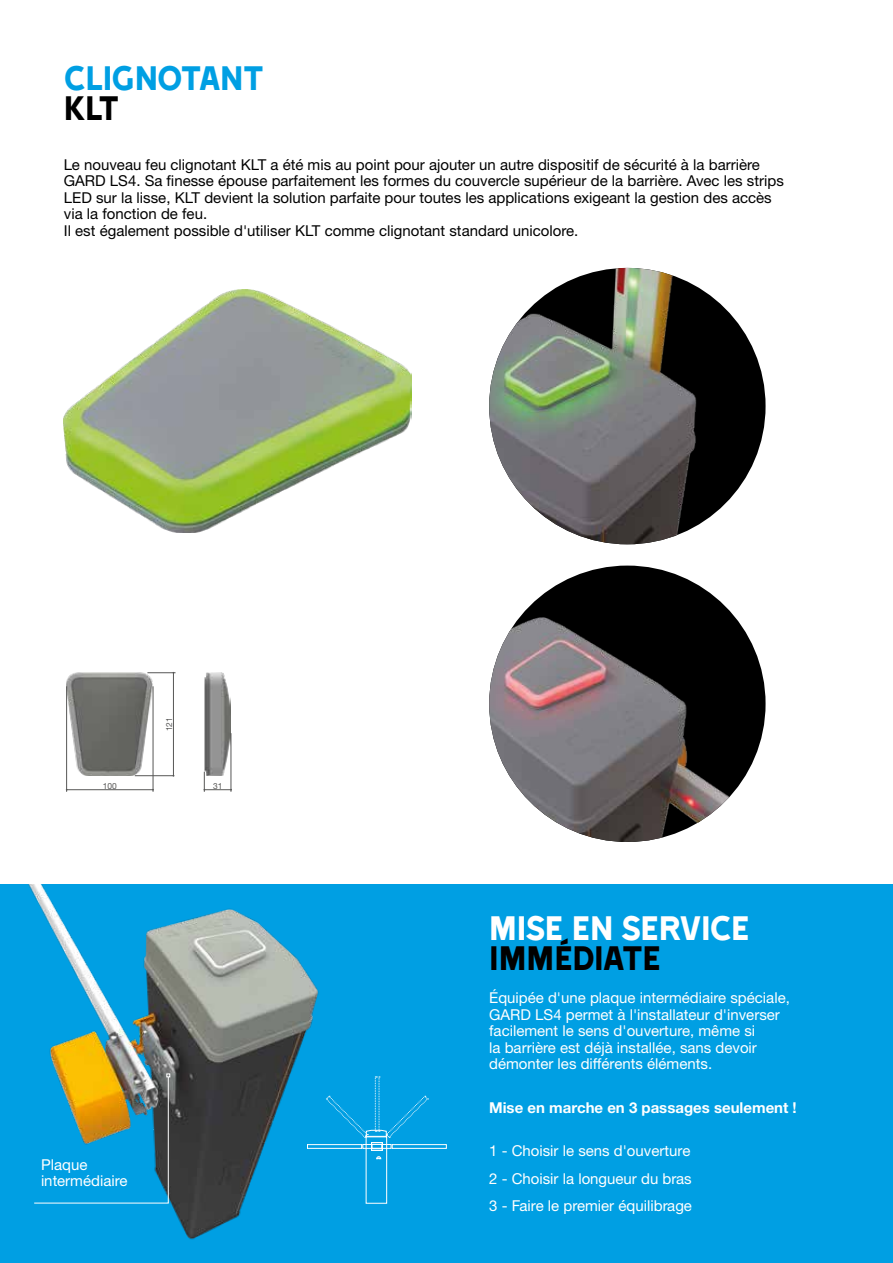
<style>
.page{position:relative;width:893px;height:1263px;background:#fff}
.page>*{position:absolute;margin:0;border:0;box-sizing:border-box;transform-origin:0 0}
.t1{font:39px "Came Type";letter-spacing:-.015em;color:#fff}
.t2{font:39px "Came Type";letter-spacing:-.025em;color:#000}
.t3{font:39px "Came Type";letter-spacing:-.025em;color:#009fe3}
.t4{font:15px/16.5px "Helvetica Neue LTW1 G";color:#000}
.t5{font:15px/16.5px "Helvetica Neue LTW1 G";color:#fff}
.t6{font:700 15px "Helvetica Neue LTW1 G";color:#fff}
.t7{font:8.4px "Helvetica Neue LTW1 G";color:#575756}
</style>
<div class="page">
<img style="left:489px;top:268px;width:277px;height:276px;border-radius:138px">
<img style="left:489px;top:566px;width:277px;height:276px;border-radius:138px">
<img style="left:67px;top:673px;width:164px;height:103px">
<hr style="left:66px;top:686px;width:1px;height:106px;background:#575756">
<hr style="left:135px;top:775px;width:39px;height:1px;background:#575756">
<hr style="left:153px;top:686px;width:1px;height:106px;background:#575756">
<hr style="left:231px;top:733px;width:1px;height:59px;background:#575756">
<hr style="left:67px;top:789px;width:86px;height:1px;background:#575756">
<svg style="left:204px;top:772px;width:28px;height:20px"></svg>
<hr style="left:173px;top:673px;width:1px;height:103px;background:#575756">
<svg style="left:147px;top:672px;width:29px;height:1px"></svg>
<div style="left:0;top:884px;width:893px;height:379px;background:#009fe3"></div>
<div style="left:392px;top:1144px;width:55px;height:5px;border:1px solid #fff"></div>
<svg style="left:410px;top:1095px;width:18px;height:22px"></svg>
<img style="left:28px;top:884px;width:382px;height:356px">
<svg style="left:33px;top:1073px;width:137px;height:131px"></svg>
<img style="left:64px;top:289px;width:347px;height:243px">
<h1 class="t3" style="left:64px;top:57px;width:202px">CLIGNOTANT</h1>
<h1 class="t2" style="left:64px;top:87px;width:58px">KLT</h1>
<p class="t4" style="left:64px;top:156px;width:721px">Le nouveau feu clignotant KLT a été mis au point pour ajouter un autre dispositif de sécurité à la barrière GARD LS4. Sa finesse épouse parfaitement les formes du couvercle supérieur de la barrière. Avec les strips LED sur la lisse, KLT devient la solution parfaite pour toutes les applications exigeant la gestion des accès via la fonction de feu.<br>Il est également possible d'utiliser KLT comme clignotant standard unicolore.</p>
<p class="t7" style="left:164px;top:731px;width:16px;rotate:-90deg">121</p>
<p class="t7" style="left:103px;top:780px;width:16px">100</p>
<p class="t7" style="left:213px;top:780px;width:11px">31</p>
<p class="t5" style="left:41px;top:1156px;width:88px">Plaque intermédiaire</p>
<h1 class="t1" style="left:489px;top:908px;width:262px">MISE EN SERVICE</h1>
<h1 class="t2" style="left:489px;top:938px;width:173px">IMMÉDIATE</h1>
<p class="t5" style="left:489px;top:989px;width:302px">Équipée d'une plaque intermédiaire spéciale, GARD LS4 permet à l'installateur d'inverser facilement le sens d'ouverture, même si<br>la barrière est déjà installée, sans devoir démonter les différents éléments.</p>
<p class="t6" style="left:489px;top:1098px;width:309px">Mise en marche en 3 passages seulement !</p>
<p class="t5" style="left:489px;top:1137px;width:204px;line-height:27.2px;text-align:justify">1 - Choisir le sens d'ouverture 2 - Choisir la longueur du bras 3 - Faire le premier équilibrage</p>
</div>
